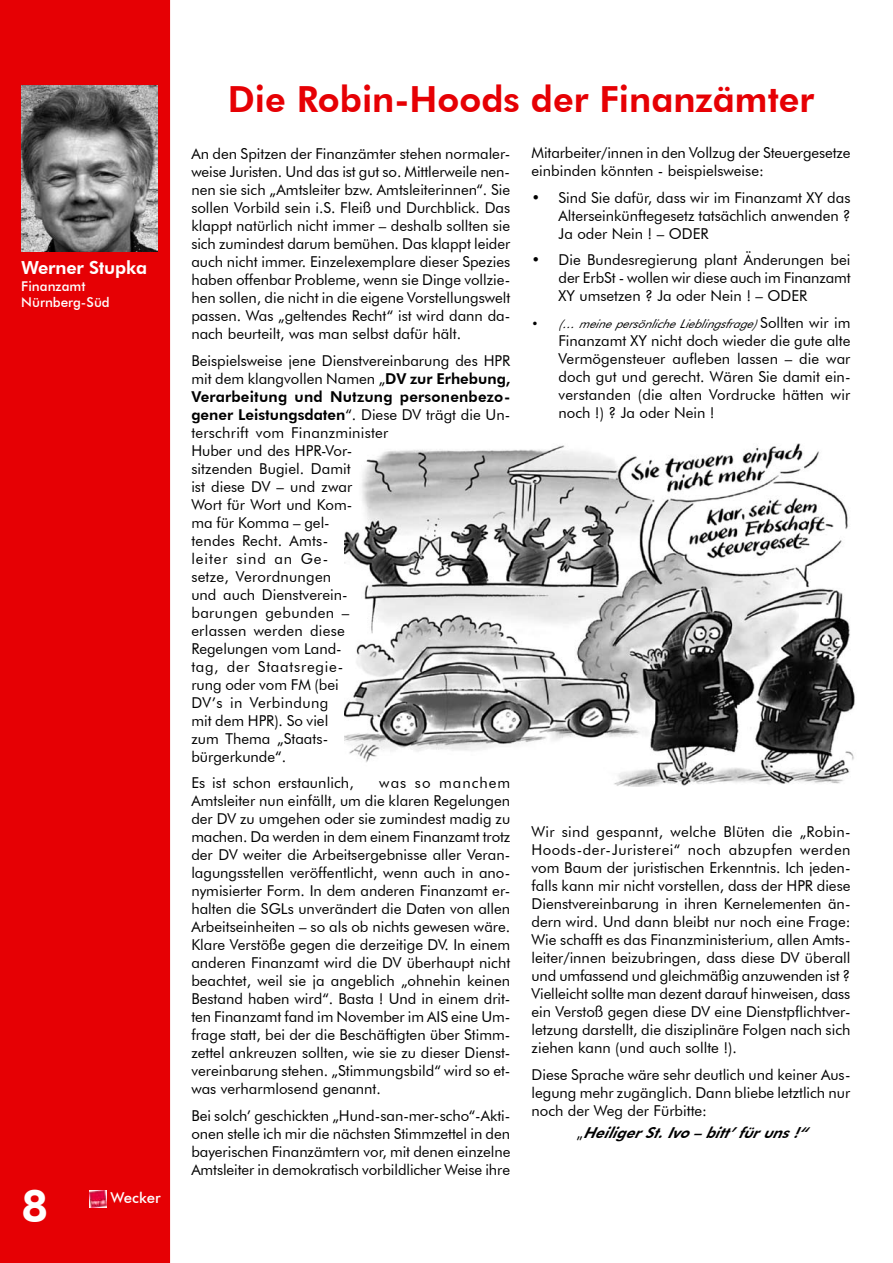
<style>
.page{position:relative;width:893px;height:1263px;background:#fff}
.page>*{position:absolute;margin:0;border:0;box-sizing:border-box;transform-origin:0 0}
.t1{font:800 45px "Futura BT";color:#fff}
.t2{font:800 36px "Futura BT";color:#e60004}
.t3{font:800 18px "Futura BT";letter-spacing:-.01em;color:#fff}
.t4{font:15px/18px "Futura BT";color:#000;text-align:justify}
.t5{font:italic 800 15px "Futura BT";color:#000}
.t6{font:500 15px "Futura BT";color:#fff}
.t7{font:500 13.5px/16.2px "Futura BT";color:#fff}
.t8{font:italic 12px "Futura BT";color:#000}
.s1{font-weight:800}
.s2{font-style:normal}
.s3{font-style:normal;font-size:15px}
.s4{font-weight:400;font-style:normal}
</style>
<div class="page">
<img style="left:344px;top:444px;width:511px;height:343px">
<div style="left:0;top:0;width:170px;height:1263px;background:#e60004"></div>
<img style="left:89px;top:1190px;width:17px;height:18px">
<img style="left:21px;top:85px;width:136px;height:167px">
<p class="t3" style="left:21px;top:257px;width:127px">Werner Stupka</p>
<p class="t7" style="left:21px;top:278px;width:90px">Finanzamt<br>Nürnberg-Süd</p>
<h1 class="t1" style="left:21px;top:1178px;width:29px">8</h1>
<p class="t6" style="left:111px;top:1188px;width:52px">Wecker</p>
<h2 class="t2" style="left:228px;top:78px;width:588px">Die Robin-Hoods der Finanzämter</h2>
<p class="t4" style="left:191px;top:145px;width:321px">An den Spitzen der Finanzämter stehen normaler&shy;weise Juristen. Und das ist gut so. Mittlerweile nen&shy;nen sie sich „Amtsleiter bzw. Amtsleiterinnen“. Sie sollen Vorbild sein i.S. Fleiß und Durchblick. Das klappt natürlich nicht immer – deshalb sollten sie sich zumindest darum bemühen. Das klappt leider auch nicht immer. Einzelexemplare dieser Spezies haben offenbar Probleme, wenn sie Dinge vollzie&shy;hen sollen, die nicht in die eigene Vorstellungswelt passen. Was „geltendes Recht“ ist wird dann da&shy;nach beurteilt, was man selbst dafür hält.</p>
<p class="t4" style="left:191px;top:351px;width:320px;text-align:left">Beispielsweise jene Dienstvereinbarung des HPR mit dem klangvollen Namen „<span class="s1">DV zur Erhebung,<br>Verarbeitung und Nutzung personenbezo&shy;gener Leistungsdaten</span>“. Diese DV trägt die Un&shy;terschrift vom Finanzminister<br>Huber und des HPR-Vor-<br>sitzenden Bugiel. Damit<br>ist diese DV – und zwar<br>Wort für Wort und Kom-<br>ma für Komma – gel-<br>tendes Recht. Amts-<br>leiter sind an Ge-<br>setze, Verordnungen<br>und auch Dienstverein-<br>barungen gebunden –<br>erlassen werden diese<br>Regelungen vom Land-<br>tag, der Staatsregie-<br>rung oder vom FM (bei<br>DV’s in Verbindung<br>mit dem HPR). So viel<br>zum Thema „Staats-<br>bürgerkunde“.</p>
<p class="t4" style="left:191px;top:774px;width:164px">Es ist schon erstaunlich,</p>
<p class="t4" style="left:532px;top:144px;width:320px">Mitarbeiter/innen in den Vollzug der Steuergesetze einbinden könnten - beispielsweise:</p>
<p class="t4" style="left:559px;top:188px;width:293px;text-indent:-27px">• Sind Sie dafür, dass wir im Finanzamt XY das Alterseinkünftegesetz tatsächlich anwenden ?<br>Ja oder Nein ! – ODER</p>
<p class="t4" style="left:559px;top:251px;width:293px;text-indent:-27px">• Die Bundesregierung plant Änderungen bei der ErbSt - wollen wir diese auch im Finanzamt XY umsetzen ? Ja oder Nein ! – ODER</p>
<p class="t8" style="left:532px;top:316px;width:320px"><span class="s2">•</span> (…meinepersönlicheLieblingsfrage)<span class="s3">S o l l t e n w i r i m</span></p>
<p class="t4" style="left:559px;top:331px;width:293px">Finanzamt XY nicht doch wieder die gute alte Vermögensteuer aufleben lassen – die war doch gut und gerecht. Wären Sie damit ein&shy;verstanden (die alten Vordrucke hätten wir noch !) ? Ja oder Nein !</p>
<p class="t4" style="left:191px;top:774px;width:320px;text-indent:188px">was so manchem Amtsleiter nun einfällt, um die klaren Regelungen der DV zu umgehen oder sie zumindest madig zu machen. Da werden in dem einem Finanzamt trotz der DV weiter die Arbeitsergebnisse aller Veran&shy;lagungsstellen veröffentlicht, wenn auch in ano&shy;nymisierter Form. In dem anderen Finanzamt er&shy;halten die SGLs unverändert die Daten von allen Arbeitseinheiten – so als ob nichts gewesen wäre.<br>Klare Verstöße gegen die derzeitige DV. In einem anderen Finanzamt wird die DV überhaupt nicht beachtet, weil sie ja angeblich „ohnehin keinen Bestand haben wird“. Basta ! Und in einem drit&shy;ten Finanzamt fand im November im AIS eine Um&shy;frage statt, bei der die Beschäftigten über Stimm&shy;zettel ankreuzen sollten, wie sie zu dieser Dienst&shy;vereinbarung stehen. „Stimmungsbild“ wird so et&shy;was verharmlosend genannt.</p>
<p class="t4" style="left:191px;top:1106px;width:320px">Bei solch’ geschickten „Hund-san-mer-scho“-Akti&shy;onen stelle ich mir die nächsten Stimmzettel in den bayerischen Finanzämtern vor, mit denen einzelne Amtsleiter in demokratisch vorbildlicher Weise ihre</p>
<p class="t4" style="left:532px;top:823px;width:320px">Wir sind gespannt, welche Blüten die „Robin-Hoods-der-Juristerei“ noch abzupfen werden vom Baum der juristischen Erkenntnis. Ich jeden&shy;falls kann mir nicht vorstellen, dass der HPR diese Dienstvereinbarung in ihren Kernelementen än&shy;dern wird. Und dann bleibt nur noch eine Frage:<br>Wie schafft es das Finanzministerium, allen Amts&shy;leiter/innen beizubringen, dass diese DV überall und umfassend und gleichmäßig anzuwenden ist ?<br>Vielleicht sollte man dezent darauf hinweisen, dass ein Verstoß gegen diese DV eine Dienstpflichtver&shy;letzung darstellt, die disziplinäre Folgen nach sich ziehen kann (und auch sollte !).</p>
<p class="t4" style="left:532px;top:1065px;width:320px">Diese Sprache wäre sehr deutlich und keiner Aus&shy;legung mehr zugänglich. Dann bliebe letztlich nur noch der Weg der Fürbitte:</p>
<p class="t5" style="left:576px;top:1123px;width:239px"><span class="s4">„</span> HeiligerSt.Ivo–bitt’füruns!“</p>
</div>
